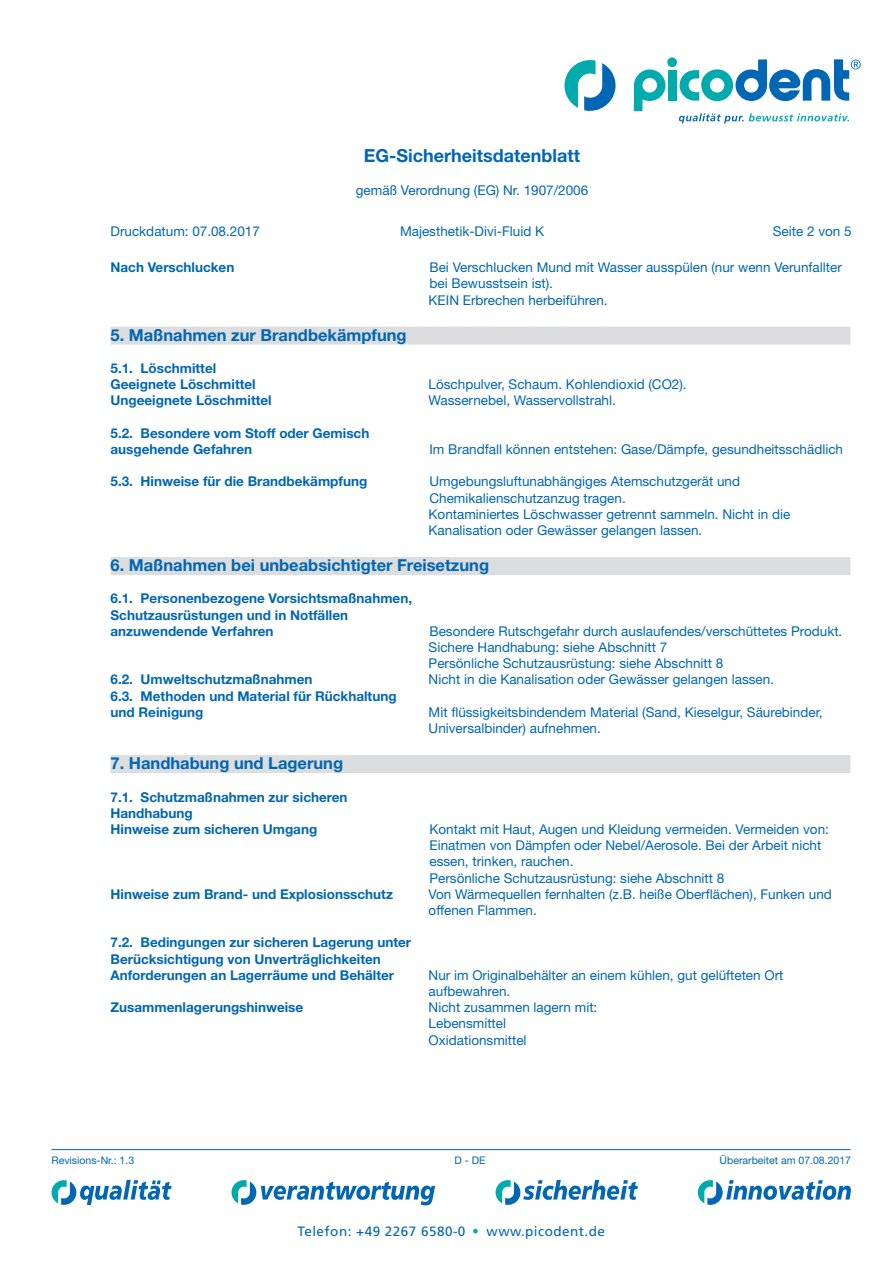
<style>
.page{position:relative;width:893px;height:1263px;background:#fff}
.page>*{position:absolute;margin:0;border:0;box-sizing:border-box;transform-origin:0 0}
.t1{font:39px "Frutiger LT Std";color:#00aaad}
.t2{font:700 18px "Helvetica Neue LT Std";color:#0166b3}
.t3{font:700 16.5px "Helvetica Neue LT Std";color:#0166b3}
.t4{font:13.5px/16.2px "Helvetica Neue LT Std";color:#0166b3}
.t5{font:700 13.5px/16.2px "Helvetica Neue LT Std";color:#0166b3}
.t6{font:13.5px "Frutiger LT Std";letter-spacing:.035em;color:#0166b3}
.t7{font:10.5px "Helvetica Neue LT Std";color:#0166b3}
</style>
<div class="page">
<svg style="left:52px;top:1180px;width:120px;height:25px"></svg>
<svg style="left:496px;top:1180px;width:142px;height:25px"></svg>
<svg style="left:698px;top:1180px;width:153px;height:25px"></svg>
<svg style="left:231px;top:1180px;width:204px;height:25px"></svg>
<svg style="left:634px;top:69px;width:32px;height:42px"></svg>
<div style="left:668px;top:70px;width:9px;height:31px;background:#00aaad"></div>
<div style="left:667px;top:57px;width:10px;height:10px;background:#00aaad;border-radius:50%"></div>
<svg style="left:564px;top:60px;width:51px;height:51px"></svg>
<svg style="left:679px;top:113px;width:170px;height:11px"></svg>
<svg style="left:680px;top:59px;width:181px;height:42px"></svg>
<hr style="left:52px;top:1149px;width:798px;height:1px;background:#0166b3">
<div style="left:111px;top:327px;width:739px;height:18px;background:#dcdddf"></div>
<div style="left:111px;top:557px;width:739px;height:18px;background:#dcdddf"></div>
<div style="left:111px;top:755px;width:739px;height:18px;background:#dcdddf"></div>
<h2 class="t2" style="left:364px;top:144px;width:218px">EG-Sicherheitsdatenblatt</h2>
<p class="t4" style="left:356px;top:182px;width:234px">gemäß Verordnung (EG) Nr. 1907/2006</p>
<p class="t4" style="left:111px;top:223px;width:151px">Druckdatum: 07.08.2017</p>
<p class="t4" style="left:400px;top:223px;width:146px">Majesthetik-Divi-Fluid K</p>
<p class="t4" style="left:773px;top:223px;width:80px">Seite 2 von 5</p>
<p class="t5" style="left:111px;top:259px;width:125px">Nach Verschlucken</p>
<p class="t4" style="left:429px;top:259px;width:415px">Bei Verschlucken Mund mit Wasser ausspülen (nur wenn Verunfallter bei Bewusstsein ist).<br>KEIN Erbrechen herbeiführen.</p>
<p class="t3" style="left:111px;top:325px;width:298px">5. Maßnahmen zur Brandbekämpfung</p>
<p class="t5" style="left:111px;top:360px;width:147px">5.1. Löschmittel<br>Geeignete Löschmittel</p>
<p class="t4" style="left:429px;top:376px;width:260px">Löschpulver, Schaum. Kohlendioxid (CO2).</p>
<p class="t5" style="left:111px;top:392px;width:163px">Ungeeignete Löschmittel</p>
<p class="t4" style="left:429px;top:392px;width:189px">Wassernebel, Wasservollstrahl.</p>
<p class="t5" style="left:111px;top:425px;width:260px">5.2. Besondere vom Stoff oder Gemisch ausgehende Gefahren</p>
<p class="t4" style="left:429px;top:441px;width:415px">Im Brandfall können entstehen: Gase/Dämpfe, gesundheitsschädlich</p>
<p class="t5" style="left:111px;top:473px;width:258px">5.3. Hinweise für die Brandbekämpfung</p>
<p class="t4" style="left:429px;top:473px;width:363px">Umgebungsluftunabhängiges Atemschutzgerät und Chemikalienschutzanzug tragen.<br>Kontaminiertes Löschwasser getrennt sammeln. Nicht in die Kanalisation oder Gewässer gelangen lassen.</p>
<p class="t3" style="left:111px;top:555px;width:380px">6. Maßnahmen bei unbeabsichtigter Freisetzung</p>
<p class="t5" style="left:111px;top:590px;width:303px">6.1. Personenbezogene Vorsichtsmaßnahmen,<br>Schutzausrüstungen und in Notfällen anzuwendende Verfahren</p>
<p class="t4" style="left:429px;top:623px;width:415px">Besondere Rutschgefahr durch auslaufendes/verschüttetes Produkt.<br>Sichere Handhabung: siehe Abschnitt 7<br>Persönliche Schutzausrüstung: siehe Abschnitt 8</p>
<p class="t5" style="left:111px;top:671px;width:203px">6.2. Umweltschutzmaßnahmen</p>
<p class="t4" style="left:429px;top:671px;width:347px">Nicht in die Kanalisation oder Gewässer gelangen lassen.</p>
<p class="t5" style="left:111px;top:687px;width:288px">6.3. Methoden und Material für Rückhaltung und Reinigung</p>
<p class="t4" style="left:429px;top:704px;width:396px">Mit flüssigkeitsbindendem Material (Sand, Kieselgur, Säurebinder,<br>Universalbinder) aufnehmen.</p>
<p class="t3" style="left:111px;top:753px;width:234px">7. Handhabung und Lagerung</p>
<p class="t5" style="left:111px;top:788px;width:239px">7.1. Schutzmaßnahmen zur sicheren<br>Handhabung<br>Hinweise zum sicheren Umgang</p>
<p class="t4" style="left:429px;top:821px;width:401px">Kontakt mit Haut, Augen und Kleidung vermeiden. Vermeiden von:<br>Einatmen von Dämpfen oder Nebel/Aerosole. Bei der Arbeit nicht essen, trinken, rauchen.<br>Persönliche Schutzausrüstung: siehe Abschnitt 8</p>
<p class="t5" style="left:111px;top:885px;width:284px">Hinweise zum Brand- und Explosionsschutz</p>
<p class="t4" style="left:429px;top:886px;width:405px">Von Wärmequellen fernhalten (z.B. heiße Oberflächen), Funken und offenen Flammen.</p>
<p class="t5" style="left:111px;top:934px;width:302px">7.2. Bedingungen zur sicheren Lagerung unter<br>Berücksichtigung von Unverträglichkeiten<br>Anforderungen an Lagerräume und Behälter</p>
<p class="t4" style="left:429px;top:967px;width:356px">Nur im Originalbehälter an einem kühlen, gut gelüfteten Ort aufbewahren.</p>
<p class="t5" style="left:111px;top:999px;width:194px">Zusammenlagerungshinweise</p>
<p class="t4" style="left:429px;top:999px;width:170px">Nicht zusammen lagern mit:<br>Lebensmittel<br>Oxidationsmittel</p>
<p class="t7" style="left:52px;top:1154px;width:84px">Revisions-Nr.: 1.3</p>
<p class="t7" style="left:454px;top:1154px;width:33px">D - DE</p>
<p class="t7" style="left:720px;top:1154px;width:133px">Überarbeitet am 07.08.2017</p>
<p class="t6" style="left:297px;top:1223px;width:170px">Telefon: +49 2267 6580-0</p>
<h1 class="t1" style="left:470px;top:1206px;width:12px">·</h1>
<p class="t6" style="left:487px;top:1223px;width:120px">www.picodent.de</p>
</div>
